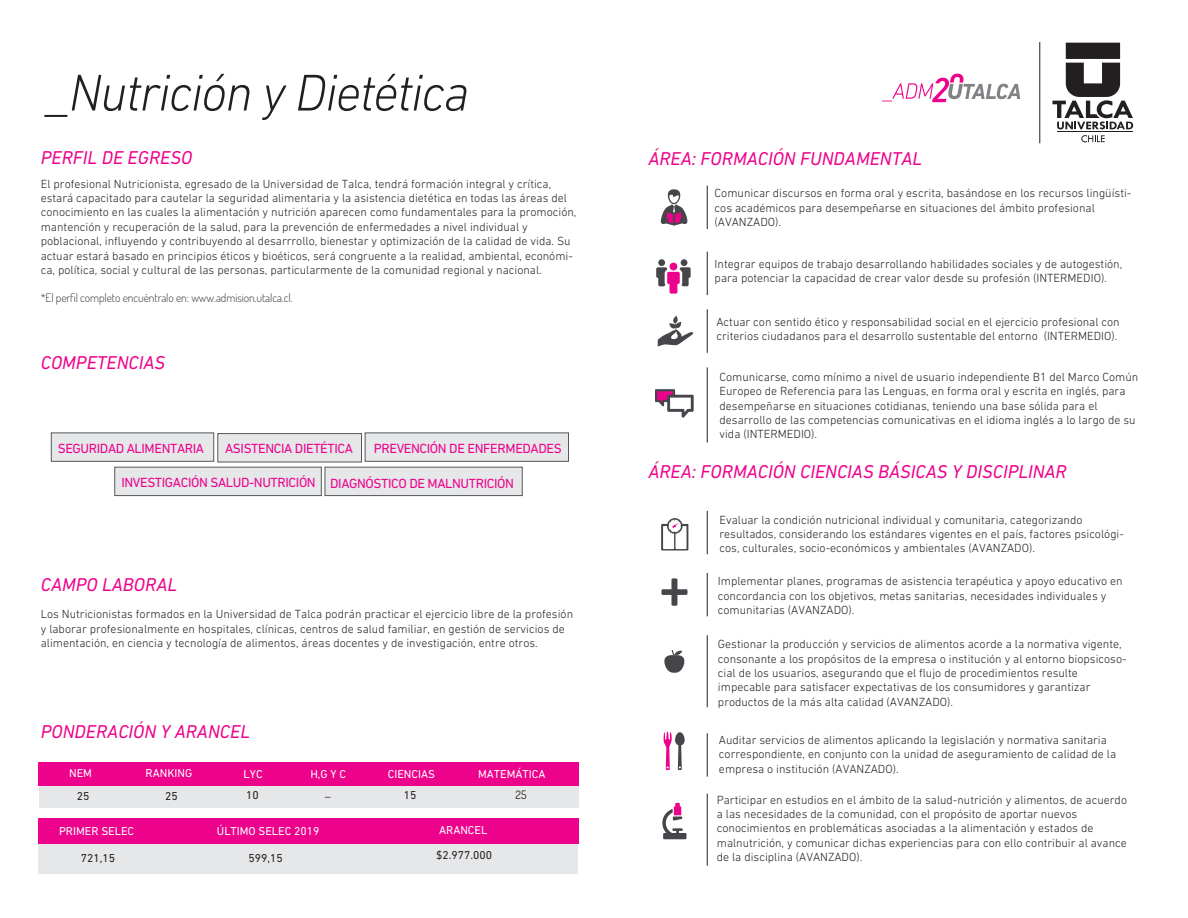
<style>
.page{position:relative;width:1188px;height:918px;background:#fff}
.page>*{position:absolute;margin:0;border:0;box-sizing:border-box;transform-origin:0 0}
.t1{font:italic 300 52.5px "DIN Next LT Pro";letter-spacing:-.03em;color:#231f20}
.t2{font:italic 18.9px "DIN Next LT Pro";color:#ed028c}
.t3{font:13.5px "DIN Next LT Pro";letter-spacing:-.025em;color:#ed028c}
.t4{font:300 12px/14.4px "DIN Next LT Pro";color:#231f20}
.t5{font:11.55px "DIN Next LT Pro";color:#fff}
.t6{font:300 11.55px "Dosis";letter-spacing:-.005em;color:#3e3e3f}
.t7{font:11.55px "DIN Next LT Pro";color:#231f20}
.t8{font:11.55px "Dosis";color:#231f20}
</style>
<div class="page">
<div style="left:38px;top:763px;width:541px;height:23px;background:#ed028c"></div>
<div style="left:39px;top:786px;width:539px;height:22px;background:#e6e7e9"></div>
<div style="left:38px;top:818px;width:541px;height:25px;background:#ed028c"></div>
<div style="left:39px;top:844px;width:539px;height:29px;background:#e6e7e9"></div>
<svg style="left:661px;top:578px;width:27px;height:28px"></svg>
<svg style="left:664px;top:732px;width:21px;height:38px"></svg>
<svg style="left:655px;top:389px;width:39px;height:29px"></svg>
<svg style="left:662px;top:803px;width:24px;height:36px"></svg>
<svg style="left:661px;top:524px;width:27px;height:26px"></svg>
<div style="left:663px;top:526px;width:11px;height:23px;background:#fff"></div>
<div style="left:675px;top:526px;width:12px;height:23px;background:#fff"></div>
<svg style="left:667px;top:518px;width:16px;height:16px"></svg>
<svg style="left:664px;top:650px;width:21px;height:23px"></svg>
<svg style="left:1052px;top:43px;width:81px;height:86px"></svg>
<svg style="left:1081px;top:135px;width:24px;height:7px"></svg>
<hr style="left:1057px;top:131px;width:76px;height:1px;background:#231f20">
<hr style="left:1040px;top:42px;width:1px;height:101px;background:#231f20">
<svg style="left:882px;top:74px;width:138px;height:28px"></svg>
<div style="left:51px;top:433px;width:163px;height:29px;background:#e6e7e9;border:1px solid #57585a"></div>
<div style="left:218px;top:433px;width:144px;height:29px;background:#e6e7e9;border:1px solid #57585a"></div>
<div style="left:365px;top:433px;width:204px;height:29px;background:#e6e7e9;border:1px solid #57585a"></div>
<div style="left:115px;top:467px;width:207px;height:29px;background:#e6e7e9;border:1px solid #57585a"></div>
<div style="left:325px;top:467px;width:197px;height:29px;background:#e6e7e9;border:1px solid #57585a"></div>
<hr style="left:707px;top:511px;width:1px;height:43px;background:#231f20">
<hr style="left:707px;top:573px;width:1px;height:43px;background:#231f20">
<hr style="left:707px;top:635px;width:1px;height:72px;background:#231f20">
<hr style="left:707px;top:733px;width:1px;height:44px;background:#231f20">
<hr style="left:707px;top:794px;width:1px;height:72px;background:#231f20">
<hr style="left:707px;top:186px;width:1px;height:43px;background:#231f20">
<hr style="left:707px;top:252px;width:1px;height:43px;background:#231f20">
<hr style="left:707px;top:309px;width:1px;height:44px;background:#231f20">
<hr style="left:707px;top:367px;width:1px;height:75px;background:#231f20">
<svg style="left:658px;top:316px;width:36px;height:31px"></svg>
<svg style="left:661px;top:189px;width:26px;height:37px"></svg>
<div style="left:658px;top:259px;width:7px;height:7px;background:#46454a;border-radius:50%"></div>
<svg style="left:656px;top:267px;width:35px;height:27px"></svg>
<div style="left:670px;top:263px;width:7px;height:7px;background:#ed028c;border-radius:50%"></div>
<div style="left:681px;top:259px;width:6px;height:7px;background:#46454a;border-radius:50%"></div>
<h1 class="t1" style="left:47px;top:63px;width:424px">_Nutrición y Dietética</h1>
<h2 class="t2" style="left:41px;top:147px;width:153px">PERFIL DE EGRESO</h2>
<h2 class="t2" style="left:648px;top:147px;width:275px">ÁREA: FORMACIÓN FUNDAMENTAL</h2>
<p class="t4" style="left:41px;top:176px;width:537px">El profesional Nutricionista, egresado de la Universidad de Talca, tendrá formación integral y crítica, estará capacitado para cautelar la seguridad alimentaria y la asistencia dietética en todas las áreas del conocimiento en las cuales la alimentación y nutrición aparecen como fundamentales para la promoción, mantención y recuperación de la salud, para la prevención de enfermedades a nivel individual y poblacional, influyendo y contribuyendo al desarrrollo, bienestar y optimización de la calidad de vida. Su actuar estará basado en principios éticos y bioéticos, será congruente a la realidad, ambiental, económi&shy;ca, política, social y cultural de las personas, particularmente de la comunidad regional y nacional.</p>
<p class="t6" style="left:41px;top:290px;width:253px">*El perfil completo encuéntralo en: www.admision.utalca.cl.</p>
<h2 class="t2" style="left:41px;top:352px;width:126px">COMPETENCIAS</h2>
<p class="t3" style="left:58px;top:441px;width:148px">SEGURIDAD ALIMENTARIA</p>
<p class="t3" style="left:225px;top:441px;width:129px">ASISTENCIA DIETÉTICA</p>
<p class="t3" style="left:374px;top:441px;width:189px">PREVENCIÓN DE ENFERMEDADES</p>
<p class="t3" style="left:121px;top:474px;width:394px">INVESTIGACIÓN SALUD-NUTRICIÓN DIAGNÓSTICO DE MALNUTRICIÓN</p>
<h2 class="t2" style="left:41px;top:574px;width:138px">CAMPO LABORAL</h2>
<p class="t4" style="left:41px;top:607px;width:534px">Los Nutricionistas formados en la Universidad de Talca podrán practicar el ejercicio libre de la profesión y laborar profesionalmente en hospitales, clínicas, centros de salud familiar, en gestión de servicios de alimentación, en ciencia y tecnología de alimentos, áreas docentes y de investigación, entre otros.</p>
<h2 class="t2" style="left:41px;top:720px;width:211px">PONDERACIÓN Y ARANCEL</h2>
<p class="t5" style="left:69px;top:767px;width:24px">NEM</p>
<p class="t5" style="left:146px;top:767px;width:48px">RANKING</p>
<p class="t5" style="left:244px;top:767px;width:20px">LYC</p>
<p class="t5" style="left:310px;top:767px;width:37px">H,G Y C</p>
<p class="t5" style="left:388px;top:767px;width:49px">CIENCIAS</p>
<p class="t5" style="left:478px;top:767px;width:69px">MATEMÁTICA</p>
<p class="t7" style="left:77px;top:790px;width:14px">25</p>
<p class="t7" style="left:165px;top:789px;width:14px">25</p>
<p class="t7" style="left:246px;top:789px;width:14px">10</p>
<p class="t7" style="left:325px;top:786px;width:7px">_</p>
<p class="t7" style="left:404px;top:788px;width:14px">15</p>
<p class="t8" style="left:516px;top:788px;width:13px">25</p>
<p class="t5" style="left:59px;top:825px;width:77px">PRIMER SELEC</p>
<p class="t5" style="left:217px;top:825px;width:104px">ÚLTIMO SELEC 2019</p>
<p class="t5" style="left:439px;top:823px;width:50px">ARANCEL</p>
<p class="t7" style="left:81px;top:851px;width:36px">721,15</p>
<p class="t7" style="left:249px;top:851px;width:36px">599,15</p>
<p class="t7" style="left:436px;top:848px;width:57px">$2.977.000</p>
<p class="t4" style="left:715px;top:186px;width:418px">Comunicar discursos en forma oral y escrita, basándose en los recursos lingüísti&shy;cos académicos para desempeñarse en situaciones del ámbito profesional (AVANZADO).</p>
<p class="t4" style="left:715px;top:257px;width:409px">Integrar equipos de trabajo desarrollando habilidades sociales y de autogestión, para potenciar la capacidad de crear valor desde su profesión (INTERMEDIO).</p>
<p class="t4" style="left:717px;top:314px;width:405px">Actuar con sentido ético y responsabilidad social en el ejercicio profesional con criterios ciudadanos para el desarrollo sustentable del entorno (INTERMEDIO).</p>
<p class="t4" style="left:720px;top:369px;width:420px">Comunicarse, como mínimo a nivel de usuario independiente B1 del Marco Común Europeo de Referencia para las Lenguas, en forma oral y escrita en inglés, para desempeñarse en situaciones cotidianas, teniendo una base sólida para el desarrollo de las competencias comunicativas en el idioma inglés a lo largo de su vida (INTERMEDIO).</p>
<h2 class="t2" style="left:648px;top:461px;width:420px">ÁREA: FORMACIÓN CIENCIAS BÁSICAS Y DISCIPLINAR</h2>
<p class="t4" style="left:720px;top:512px;width:406px">Evaluar la condición nutricional individual y comunitaria, categorizando resultados, considerando los estándares vigentes en el país, factores psicológi&shy;cos, culturales, socio-económicos y ambientales (AVANZADO).</p>
<p class="t4" style="left:718px;top:574px;width:406px">Implementar planes, programas de asistencia terapéutica y apoyo educativo en concordancia con los objetivos, metas sanitarias, necesidades individuales y comunitarias (AVANZADO).</p>
<p class="t4" style="left:718px;top:637px;width:410px">Gestionar la producción y servicios de alimentos acorde a la normativa vigente, consonante a los propósitos de la empresa o institución y al entorno biopsicoso&shy;cial de los usuarios, asegurando que el flujo de procedimientos resulte impecable para satisfacer expectativas de los consumidores y garantizar productos de la más alta calidad (AVANZADO).</p>
<p class="t4" style="left:719px;top:733px;width:399px">Auditar servicios de alimentos aplicando la legislación y normativa sanitaria correspondiente, en conjunto con la unidad de aseguramiento de calidad de la empresa o institución (AVANZADO).</p>
<p class="t4" style="left:717px;top:792px;width:412px">Participar en estudios en el ámbito de la salud-nutrición y alimentos, de acuerdo a las necesidades de la comunidad, con el propósito de aportar nuevos conocimientos en problemáticas asociadas a la alimentación y estados de malnutrición, y comunicar dichas experiencias para con ello contribuir al avance de la disciplina (AVANZADO).</p>
</div>
